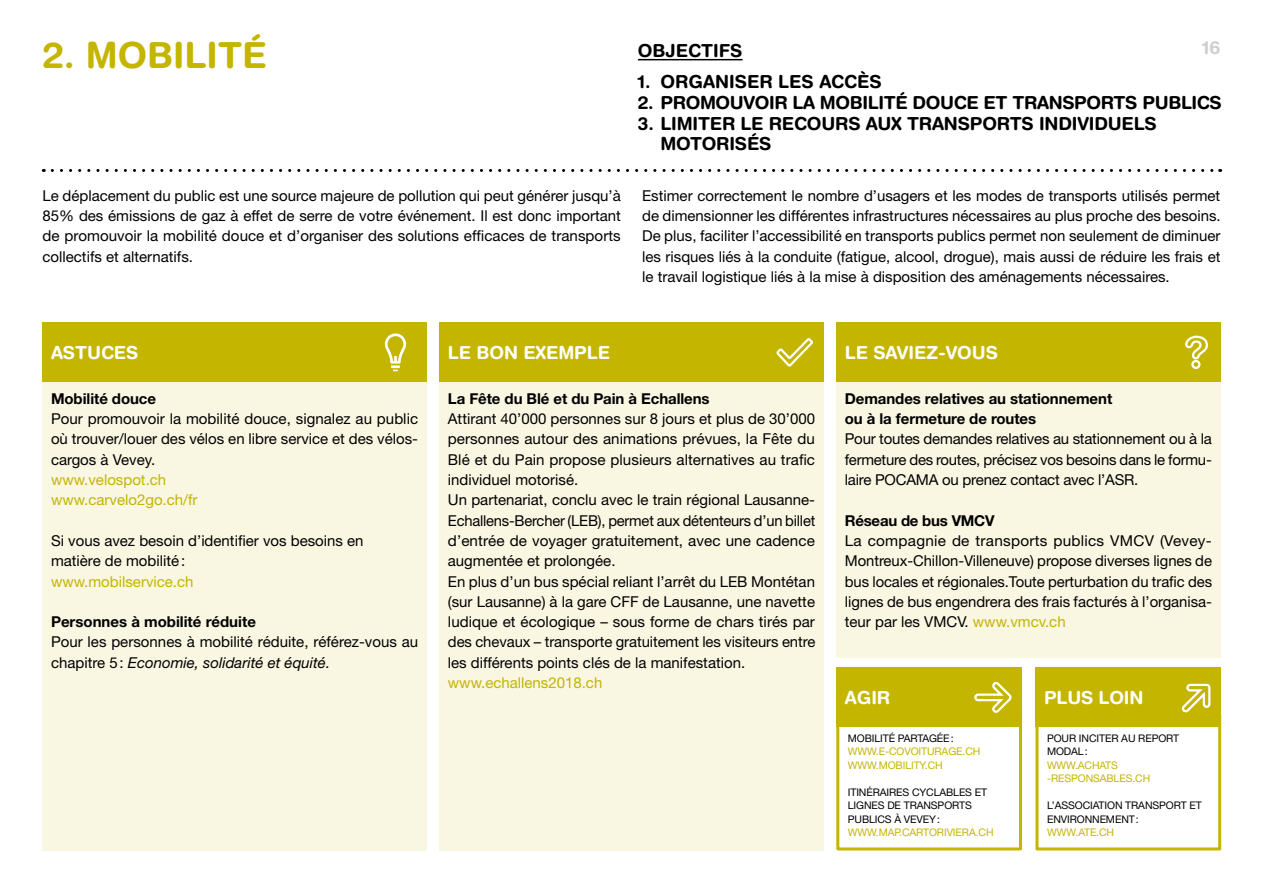
<style>
.page{position:relative;width:1263px;height:893px;background:#fff}
.page>*{position:absolute;margin:0;border:0;box-sizing:border-box;transform-origin:0 0}
.t1{font:700 36px "Helvetica Rounded";color:#c3b500}
.t2{font:700 18px/20.9px "Helvetica Rounded";letter-spacing:-.01em;color:#000}
.t3{font:700 18px "Helvetica Rounded";letter-spacing:-.005em;color:#fff}
.t4{font:700 18px "Helvetica Rounded";color:#cececd}
.t5{font:15px/20.2px "Helvetica Neue";color:#000;text-align:justify}
.t6{font:700 15px/20.2px "Helvetica Neue";letter-spacing:-.005em;color:#000}
.t7{font:15px/20.2px "Helvetica Neue";color:#c3b500}
.t8{font:10.5px/13.5px "Helvetica Neue";letter-spacing:-.01em;color:#000}
.t9{font:10.5px/13.5px "Helvetica Neue";letter-spacing:-.01em;color:#c3b500}
.s1{font-style:italic}
.s2{color:#c3b500}
</style>
<div class="page">
<svg style="left:52px;top:169px;width:1169px;height:3px"></svg>
<div style="left:439px;top:364px;width:384px;height:486px;background:#f9f6e2"></div>
<div style="left:836px;top:364px;width:384px;height:293px;background:#f9f6e2"></div>
<div style="left:43px;top:370px;width:384px;height:480px;background:#f9f6e2"></div>
<div style="left:43px;top:323px;width:384px;height:59px;background:#c3b500"></div>
<div style="left:439px;top:323px;width:384px;height:59px;background:#c3b500"></div>
<div style="left:836px;top:323px;width:384px;height:59px;background:#c3b500"></div>
<svg style="left:385px;top:333px;width:21px;height:38px"></svg>
<svg style="left:776px;top:338px;width:37px;height:29px"></svg>
<svg style="left:1185px;top:335px;width:23px;height:34px"></svg>
<hr style="left:638px;top:59px;width:105px;height:1px;background:#000">
<div style="left:836px;top:713px;width:186px;height:137px;border:3px solid #c3b500"></div>
<div style="left:836px;top:668px;width:186px;height:59px;background:#c3b500"></div>
<svg style="left:974px;top:681px;width:38px;height:32px"></svg>
<div style="left:1035px;top:713px;width:186px;height:137px;border:3px solid #c3b500"></div>
<div style="left:1035px;top:668px;width:186px;height:59px;background:#c3b500"></div>
<svg style="left:1182px;top:683px;width:29px;height:30px"></svg>
<h1 class="t1" style="left:43px;top:34px;width:226px">2. MOBILITÉ</h1>
<p class="t4" style="left:1202px;top:37px;width:20px">16</p>
<p class="t2" style="left:638px;top:40px;width:106px">OBJECTIFS</p>
<p class="t2" style="left:638px;top:71px;width:245px">1. ORGANISER LES ACCÈS</p>
<p class="t2" style="left:638px;top:92px;width:585px">2. PROMOUVOIR LA MOBILITÉ DOUCE ET TRANSPORTS PUBLICS</p>
<p class="t2" style="left:660px;top:112px;width:498px;text-indent:-22px">3. LIMITER LE RECOURS AUX TRANSPORTS INDIVIDUELS<br>MOTORISÉS</p>
<p class="t5" style="left:43px;top:185px;width:580px">Le déplacement du public est une source majeure de pollution qui peut générer jusqu’à 85% des émissions de gaz à effet de serre de votre événement. Il est donc important de promouvoir la mobilité douce et d’organiser des solutions efficaces de transports collectifs et alternatifs.</p>
<p class="t5" style="left:642px;top:185px;width:580px">Estimer correctement le nombre d’usagers et les modes de transports utilisés permet de dimensionner les différentes infrastructures nécessaires au plus proche des besoins.<br>De plus, faciliter l’accessibilité en transports publics permet non seulement de diminuer les risques liés à la conduite (fatigue, alcool, drogue), mais aussi de réduire les frais et le travail logistique liés à la mise à disposition des aménagements nécessaires.</p>
<p class="t3" style="left:51px;top:342px;width:89px">ASTUCES</p>
<p class="t3" style="left:448px;top:342px;width:164px">LE BON EXEMPLE</p>
<p class="t3" style="left:845px;top:342px;width:155px">LE SAVIEZ-VOUS</p>
<p class="t6" style="left:51px;top:388px;width:107px">Mobilité douce</p>
<p class="t5" style="left:51px;top:408px;width:369px">Pour promouvoir la mobilité douce, signalez au public où trouver/louer des vélos en libre service et des vélos&shy;cargos à Vevey.</p>
<p class="t7" style="left:51px;top:469px;width:148px">www.velospot.ch www.carvelo2go.ch/fr</p>
<p class="t5" style="left:51px;top:530px;width:314px">Si vous avez besoin d’identifier vos besoins en matière de mobilité:</p>
<p class="t7" style="left:51px;top:571px;width:144px">www.mobilservice.ch</p>
<p class="t6" style="left:51px;top:611px;width:206px">Personnes à mobilité réduite</p>
<p class="t5" style="left:51px;top:632px;width:369px">Pour les personnes à mobilité réduite, référez-vous au chapitre 5: <span class="s1">Economie, solidarité et équité.</span></p>
<p class="t6" style="left:448px;top:388px;width:263px">La Fête du Blé et du Pain à Echallens</p>
<p class="t5" style="left:448px;top:408px;width:369px;text-align:left">Attirant 40’000 personnes sur 8 jours et plus de 30’000 personnes autour des animations prévues, la Fête du Blé et du Pain propose plusieurs alternatives au trafic individuel motorisé.<br>Un partenariat, conclu avec le train régional Lausanne-Echallens-Bercher (LEB), permet aux détenteurs d’un billet d’entrée de voyager gratuitement, avec une cadence augmentée et prolongée.<br>En plus d’un bus spécial reliant l’arrêt du LEB Montétan (sur Lausanne) à la gare CFF de Lausanne, une navette ludique et écologique – sous forme de chars tirés par des chevaux – transporte gratuitement les visiteurs entre les différents points clés de la manifestation.</p>
<p class="t7" style="left:448px;top:672px;width:156px">www.echallens2018.ch</p>
<p class="t6" style="left:845px;top:388px;width:269px">Demandes relatives au stationnement ou à la fermeture de routes</p>
<p class="t5" style="left:845px;top:429px;width:369px">Pour toutes demandes relatives au stationnement ou à la fermeture des routes, précisez vos besoins dans le formu&shy;laire POCAMA ou prenez contact avec l’ASR.</p>
<p class="t6" style="left:845px;top:510px;width:151px">Réseau de bus VMCV</p>
<p class="t5" style="left:845px;top:530px;width:369px">La compagnie de transports publics VMCV (Vevey-Montreux-Chillon-Villeneuve) propose diverses lignes de bus locales et régionales.Toute perturbation du trafic des lignes de bus engendrera des frais facturés à l’organisa&shy;teur par les VMCV. <span class="s2">www.vmcv.ch</span></p>
<p class="t3" style="left:845px;top:687px;width:47px">AGIR</p>
<p class="t8" style="left:848px;top:731px;width:107px">MOBILITÉ PARTAGÉE:</p>
<p class="t9" style="left:848px;top:745px;width:134px">WWW.E-COVOITURAGE.CH<br>WWW.MOBILITY.CH</p>
<p class="t8" style="left:848px;top:785px;width:141px">ITINÉRAIRES CYCLABLES ET<br>LIGNES DE TRANSPORTS<br>PUBLICS À VEVEY:</p>
<p class="t9" style="left:848px;top:826px;width:147px">WWW.MAP.CARTORIVIERA.CH</p>
<p class="t3" style="left:1044px;top:687px;width:101px">PLUS LOIN</p>
<p class="t8" style="left:1047px;top:731px;width:134px">POUR INCITER AU REPORT<br>MODAL:</p>
<p class="t9" style="left:1047px;top:758px;width:105px">WWW.ACHATS -RESPONSABLES.CH</p>
<p class="t8" style="left:1047px;top:799px;width:156px">L’ASSOCIATION TRANSPORT ET<br>ENVIRONNEMENT:</p>
<p class="t9" style="left:1047px;top:826px;width:69px">WWW.ATE.CH</p>
</div>
